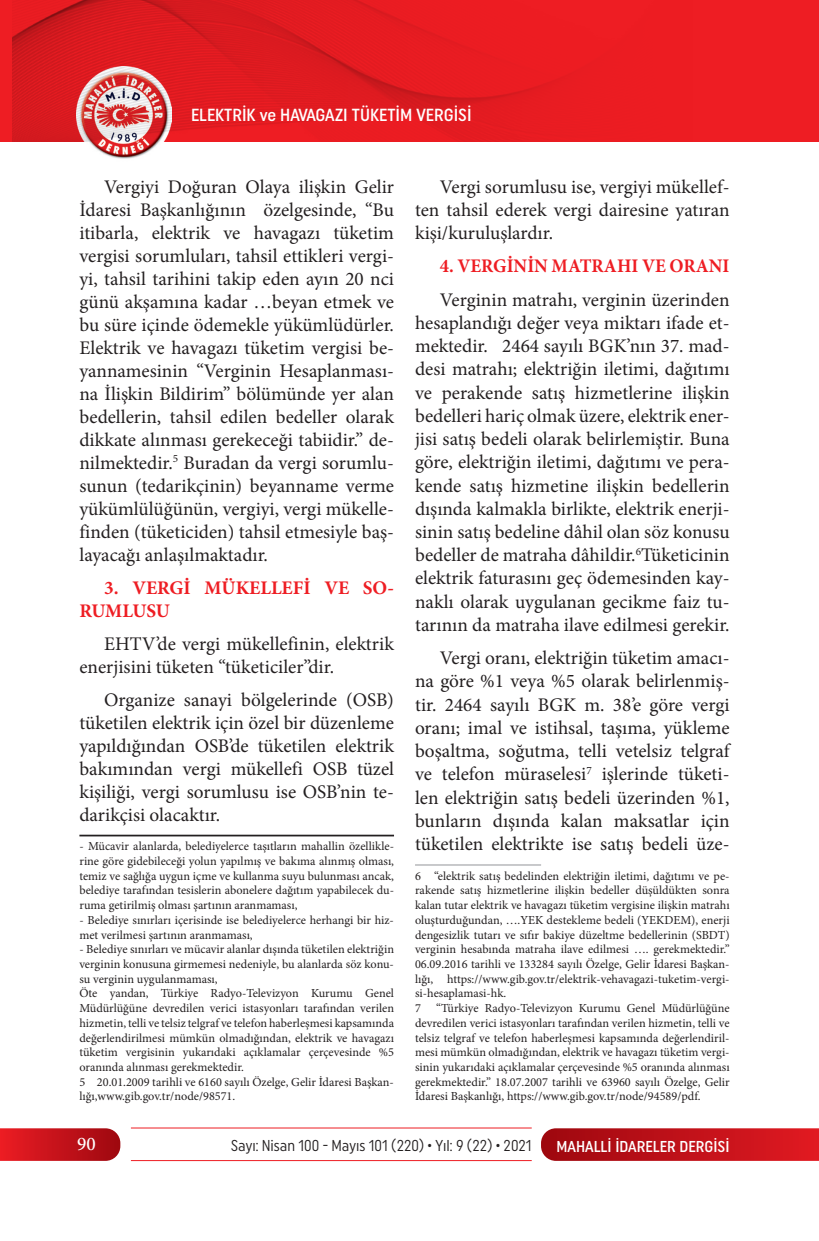
<style>
.page{position:relative;width:819px;height:1241px;background:#fff}
.page>*{position:absolute;margin:0;border:0;box-sizing:border-box;transform-origin:0 0}
.t1{font:19.25px/23.3px "Minion Pro";color:#231f20;text-align:justify}
.t2{font:700 19.25px/22.9px "Minion Pro";color:#ee1d23}
.t3{font:700 19.25px "Minion Pro";color:#ee1d23;scale:.96 1}
.t4{font:500 19.25px "Minion Pro";color:#fff}
.t5{font:500 17.5px "Uniform Condensed";color:#fff}
.t6{font:15.75px "Uniform Condensed";color:#231f20;scale:.95 1}
.t7{font:500 15.75px "Uniform Condensed";color:#fff}
.t8{font:12.25px/14.7px "Minion Pro";color:#231f20}
</style>
<div class="page">
<svg style="left:541px;top:1128px;width:278px;height:32px;background:#c0151d"></svg>
<svg style="left:0;top:1128px;width:120px;height:32px;background:#c61920"></svg>
<hr style="left:131px;top:1127px;width:400px;height:1px;background:#ee1d23">
<hr style="left:131px;top:1159px;width:400px;height:1px;background:#ee1d23">
<div style="left:0;top:0;width:819px;height:141px;background:#ee1d23"></div>
<img style="left:76px;top:141px;width:96px;height:18px">
<img style="left:13px;top:0;width:550px;height:141px">
<hr style="left:79px;top:834px;width:315px;height:2px;background:#231f20">
<hr style="left:415px;top:864px;width:126px;height:1px;background:#939598">
<p class="t5" style="left:191px;top:105px;width:282px">ELEKTRİK ve HAVAGAZI TÜKETİM VERGİSİ</p>
<p class="t1" style="left:79px;top:175px;width:316px;text-indent:25px">Vergiyi Doğuran Olaya ilişkin Gelir İdaresi Başkanlığının özelgesinde, “Bu itibarla, elektrik ve havagazı tüketim vergisi sorumluları, tahsil ettikleri vergi&shy;yi, tahsil tarihini takip eden ayın 20 nci günü akşamına kadar …beyan etmek ve bu süre içinde ödemekle yükümlüdürler.<br>Elektrik ve havagazı tüketim vergisi be&shy;yannamesinin “Verginin Hesaplanması&shy;na İlişkin Bildirim” bölümünde yer alan bedellerin, tahsil edilen bedeller olarak dikkate alınması gerekeceği tabiidir.” de&shy;nilmektedir.<sup>5</sup> Buradan da vergi sorumlu&shy;sunun (tedarikçinin) beyanname verme yükümlülüğünün, vergiyi, vergi mükelle&shy;finden (tüketiciden) tahsil etmesiyle baş&shy;layacağı anlaşılmaktadır.</p>
<p class="t2" style="left:79px;top:575px;width:316px;text-indent:25px">3. VERGİ MÜKELLEFİ VE SO-<br>RUMLUSU</p>
<p class="t1" style="left:79px;top:632px;width:316px;text-indent:25px">EHTV’de vergi mükellefinin, elektrik enerjisini tüketen “tüketiciler”dir.</p>
<p class="t1" style="left:79px;top:688px;width:316px;text-indent:25px">Organize sanayi bölgelerinde (OSB) tüketilen elektrik için özel bir düzenleme yapıldığından OSB’de tüketilen elektrik bakımından vergi mükellefi OSB tüzel kişiliği, vergi sorumlusu ise OSB’nin te&shy;darikçisi olacaktır.</p>
<p class="t8" style="left:79px;top:839px;width:316px;text-align:justify">- Mücavir alanlarda, belediyelerce taşıtların mahallin özellikle&shy;rine göre gidebileceği yolun yapılmış ve bakıma alınmış olması, temiz ve sağlığa uygun içme ve kullanma suyu bulunması ancak, belediye tarafından tesislerin abonelere dağıtım yapabilecek du&shy;ruma getirilmiş olması şartının aranmaması,</p>
<p class="t8" style="left:79px;top:912px;width:316px">- Belediye sınırları içerisinde ise belediyelerce herhangi bir hiz&shy;met verilmesi şartının aranmaması,</p>
<p class="t8" style="left:79px;top:941px;width:316px">- Belediye sınırları ve mücavir alanlar dışında tüketilen elektriğin verginin konusuna girmemesi nedeniyle, bu alanlarda söz konu&shy;su verginin uygulanmaması,<br>Öte yandan, Türkiye Radyo-Televizyon Kurumu Genel Müdürlüğüne devredilen verici istasyonları tarafından verilen hizmetin, telli ve telsiz telgraf ve telefon haberleşmesi kapsamında değerlendirilmesi mümkün olmadığından, elektrik ve havagazı tüketim vergisinin yukarıdaki açıklamalar çerçevesinde %5 oranında alınması gerekmektedir.<br>5 20.01.2009 tarihli ve 6160 sayılı Özelge, Gelir İdaresi Başkan&shy;lığı,www.gib.gov.tr/node/98571.</p>
<p class="t1" style="left:415px;top:175px;width:316px;text-indent:25px">Vergi sorumlusu ise, vergiyi mükellef&shy;ten tahsil ederek vergi dairesine yatıran kişi/kuruluşlardır.</p>
<p class="t3" style="left:440px;top:252px;width:303px">4. VERGİNİN MATRAHI VE ORANI</p>
<p class="t1" style="left:415px;top:288px;width:316px;text-indent:25px">Verginin matrahı, verginin üzerinden hesaplandığı değer veya miktarı ifade et&shy;mektedir. 2464 sayılı BGK’nın 37. mad&shy;desi matrahı; elektriğin iletimi, dağıtımı ve perakende satış hizmetlerine ilişkin bedelleri hariç olmak üzere, elektrik ener&shy;jisi satış bedeli olarak belirlemiştir. Buna göre, elektriğin iletimi, dağıtımı ve pera&shy;kende satış hizmetine ilişkin bedellerin dışında kalmakla birlikte, elektrik enerji&shy;sinin satış bedeline dâhil olan söz konusu bedeller de matraha dâhildir.<sup>6</sup>Tüketicinin elektrik faturasını geç ödemesinden kay&shy;naklı olarak uygulanan gecikme faiz tu&shy;tarının da matraha ilave edilmesi gerekir.</p>
<p class="t1" style="left:415px;top:646px;width:316px;text-indent:25px">Vergi oranı, elektriğin tüketim amacı&shy;na göre %1 veya %5 olarak belirlenmiş&shy;tir. 2464 sayılı BGK m. 38’e göre vergi oranı; imal ve istihsal, taşıma, yükleme boşaltma, soğutma, telli vetelsiz telgraf ve telefon müraselesi<sup>7</sup> işlerinde tüketi&shy;len elektriğin satış bedeli üzerinden %1, bunların dışında kalan maksatlar için tüketilen elektrikte ise satış bedeli üze-</p>
<p class="t8" style="left:415px;top:868px;width:316px">6 “elektrik satış bedelinden elektriğin iletimi, dağıtımı ve pe&shy;rakende satış hizmetlerine ilişkin bedeller düşüldükten sonra kalan tutar elektrik ve havagazı tüketim vergisine ilişkin matrahı oluşturduğundan, ….YEK destekleme bedeli (YEKDEM), enerji dengesizlik tutarı ve sıfır bakiye düzeltme bedellerinin (SBDT) verginin hesabında matraha ilave edilmesi …. gerekmektedir.” 06.09.2016 tarihli ve 133284 sayılı Özelge, Gelir İdaresi Başkan&shy;lığı, https://www.gib.gov.tr/elektrik-vehavagazi-tuketim-vergi&shy;si-hesaplamasi-hk.<br>7 “Türkiye Radyo-Televizyon Kurumu Genel Müdürlüğüne devredilen verici istasyonları tarafından verilen hizmetin, telli ve telsiz telgraf ve telefon haberleşmesi kapsamında değerlendiril&shy;mesi mümkün olmadığından, elektrik ve havagazı tüketim vergi&shy;sinin yukarıdaki açıklamalar çerçevesinde %5 oranında alınması gerekmektedir.” 18.07.2007 tarihli ve 63960 sayılı Özelge, Gelir İdaresi Başkanlığı, https://www.gib.gov.tr/node/94589/pdf.</p>
<p class="t4" style="left:77px;top:1131px;width:20px">90</p>
<p class="t6" style="left:231px;top:1136px;width:318px">Sayı: Nisan 100 - Mayıs 101 (220) • Yıl: 9 (22) • 2021</p>
<p class="t7" style="left:556px;top:1136px;width:175px">MAHALLİ İDARELER DERGİSİ</p>
</div>
